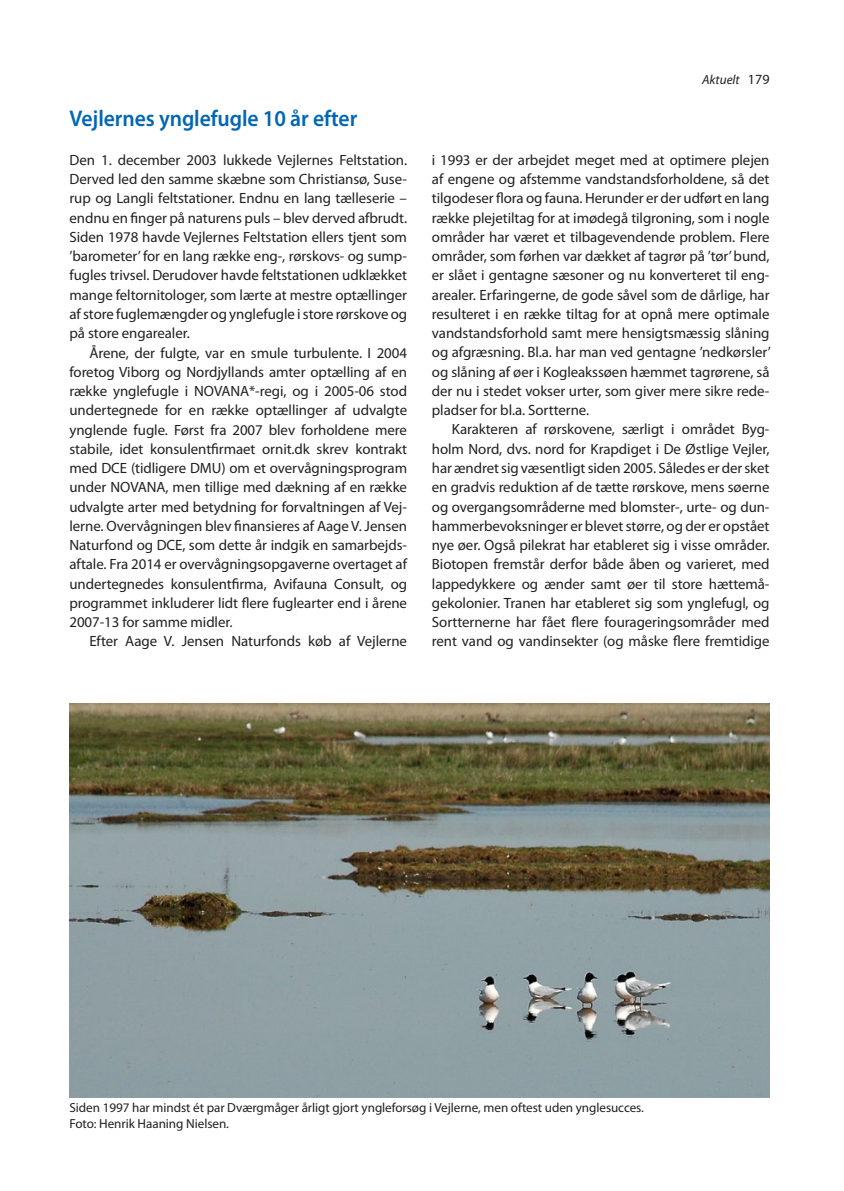
<style>
.page{position:relative;width:844px;height:1191px;background:#fff}
.page>*{position:absolute;margin:0;border:0;box-sizing:border-box;transform-origin:0 0}
.t1{font:600 22.75px "Myriad Pro";letter-spacing:-.005em;color:#0166b3;scale:.95 1}
.t2{font:14.88px/19.2px "Myriad Pro";letter-spacing:-.005em;color:#231f20;text-align:justify}
.t3{font:13.12px/15.8px "Myriad Pro";letter-spacing:-.005em;color:#231f20}
.t4{font:italic 13.12px "Myriad Pro";color:#231f20}
.s1{font-style:normal;font-size:14px}
</style>
<div class="page">
<img style="left:69px;top:703px;width:700px;height:394px">
<h1 class="t1" style="left:69px;top:104px;width:304px">Vejlernes ynglefugle 10 år efter</h1>
<p class="t2" style="left:69px;top:150px;width:339px">Den 1. december 2003 lukkede Vejlernes Feltstation.<br>Derved led den samme skæbne som Christiansø, Suse&shy;rup og Langli feltstationer. Endnu en lang tælleserie – endnu en finger på naturens puls – blev derved afbrudt.<br>Siden 1978 havde Vejlernes Feltstation ellers tjent som ’barometer’ for en lang række eng-, rørskovs- og sump&shy;fugles trivsel. Derudover havde feltstationen udklækket mange feltornitologer, som lærte at mestre optællinger af store fuglemængder og ynglefugle i store rørskove og på store engarealer.</p>
<p class="t2" style="left:69px;top:343px;width:339px;text-indent:20px">Årene, der fulgte, var en smule turbulente. I 2004 foretog Viborg og Nordjyllands amter optælling af en række ynglefugle i NOVANA*-regi, og i 2005-06 stod undertegnede for en række optællinger af udvalgte ynglende fugle. Først fra 2007 blev forholdene mere stabile, idet konsulentfirmaet ornit.dk skrev kontrakt med DCE (tidligere DMU) om et overvågningsprogram under NOVANA, men tillige med dækning af en række udvalgte arter med betydning for forvaltningen af Vej&shy;lerne. Overvågningen blev finansieres af Aage V. Jensen Naturfond og DCE, som dette år indgik en samarbejds&shy;aftale. Fra 2014 er overvågningsopgaverne overtaget af undertegnedes konsulentfirma, Avifauna Consult, og programmet inkluderer lidt flere fuglearter end i årene 2007-13 for samme midler.</p>
<p class="t2" style="left:89px;top:631px;width:319px">Efter Aage V. Jensen Naturfonds køb af Vejlerne</p>
<p class="t4" style="left:702px;top:72px;width:69px">Aktuelt <span class="s1">179</span></p>
<p class="t2" style="left:432px;top:150px;width:340px">i 1993 er der arbejdet meget med at optimere plejen af engene og afstemme vandstandsforholdene, så det tilgodeser flora og fauna. Herunder er der udført en lang række plejetiltag for at imødegå tilgroning, som i nogle områder har været et tilbagevendende problem. Flere områder, som førhen var dækket af tagrør på ’tør’ bund, er slået i gentagne sæsoner og nu konverteret til eng&shy;arealer. Erfaringerne, de gode såvel som de dårlige, har resulteret i en række tiltag for at opnå mere optimale vandstandsforhold samt mere hensigtsmæssig slåning og afgræsning. Bl.a. har man ved gentagne ’nedkørsler’ og slåning af øer i Kogleakssøen hæmmet tagrørene, så der nu i stedet vokser urter, som giver mere sikre rede&shy;pladser for bl.a. Sortterne.</p>
<p class="t2" style="left:432px;top:419px;width:339px;text-indent:20px">Karakteren af rørskovene, særligt i området Byg&shy;holm Nord, dvs. nord for Krapdiget i De Østlige Vejler, har ændret sig væsentligt siden 2005. Således er der sket en gradvis reduktion af de tætte rørskove, mens søerne og overgangsområderne med blomster-, urte- og dun&shy;hammerbevoksninger er blevet større, og der er opstået nye øer. Også pilekrat har etableret sig i visse områder.<br>Biotopen fremstår derfor både åben og varieret, med lappedykkere og ænder samt øer til store hættemå&shy;gekolonier. Tranen har etableret sig som ynglefugl, og Sortternerne har fået flere fourageringsområder med rent vand og vandinsekter (og måske flere fremtidige</p>
<p class="t3" style="left:69px;top:1099px;width:576px">Siden 1997 har mindst ét par Dværgmåger årligt gjort yngleforsøg i Vejlerne, men oftest uden ynglesucces.<br>Foto: Henrik Haaning Nielsen.</p>
</div>
